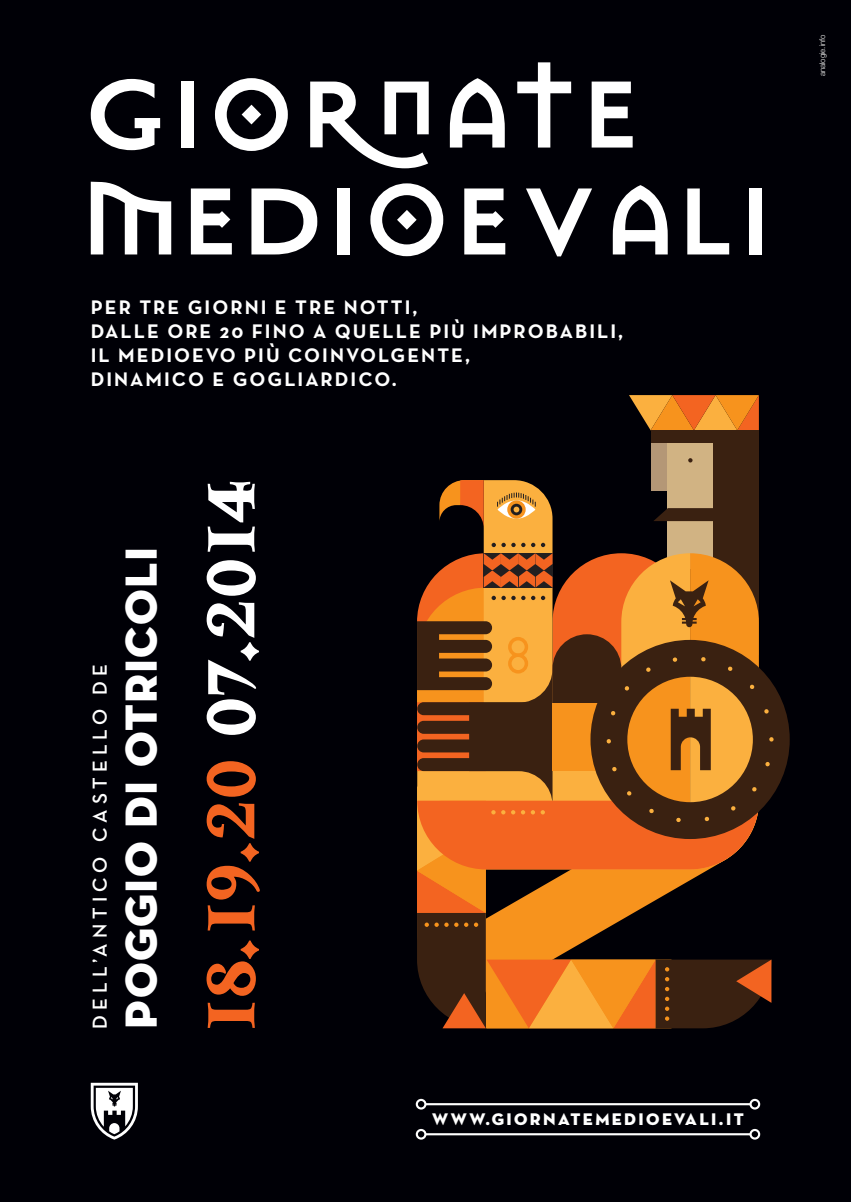
<style>
.page{position:relative;width:851px;height:1202px;background:#fff}
.page>*{position:absolute;margin:0;border:0;box-sizing:border-box;transform-origin:0 0}
.t1{font:700 104.2px "Mason Alternate";letter-spacing:-.09em;color:#f36421}
.t2{font:45.8px "Neutra Disp Titling";letter-spacing:.03em;color:#fff}
.t3{font:700 20.6px "Neutra Disp";letter-spacing:.25em;color:#fff}
.t4{font:20px/24px "Neutra Text Bold SC";letter-spacing:.1em;color:#fff}
.t5{font:17.2px "Neutra Disp Titling";letter-spacing:.14em;color:#fff}
.t6{font:300 7.8px "Helvetica Neue LT Std";color:#fff}
.s1{color:#fff}
</style>
<div class="page">
<div style="left:0;top:0;width:850px;height:1202px;background:#000006"></div>
<svg style="left:629px;top:395px;width:129px;height:35px"></svg>
<div style="left:651px;top:430px;width:16px;height:60px;background:#b49776"></div>
<div style="left:667px;top:430px;width:46px;height:139px;background:#d1b383"></div>
<div style="left:713px;top:430px;width:45px;height:225px;background:#3a2111"></div>
<div style="left:651px;top:430px;width:107px;height:13px;background:#3a2111"></div>
<svg style="left:688px;top:458px;width:4px;height:4px"></svg>
<div style="left:590px;top:640px;width:199px;height:199px;background:#3a2111;border-radius:50%"></div>
<svg style="left:417px;top:480px;width:354px;height:548px"></svg>
<hr style="left:425px;top:1133px;width:325px;height:2px;background:#fff">
<div style="left:415px;top:1129px;width:11px;height:11px;border:2px solid #fff;border-radius:50%"></div>
<div style="left:749px;top:1129px;width:11px;height:11px;border:2px solid #fff;border-radius:50%"></div>
<hr style="left:425px;top:1103px;width:325px;height:2px;background:#fff">
<div style="left:415px;top:1099px;width:11px;height:10px;border:2px solid #fff;border-radius:50%"></div>
<div style="left:749px;top:1099px;width:11px;height:10px;border:2px solid #fff;border-radius:50%"></div>
<svg style="left:591px;top:82px;width:41px;height:66px"></svg>
<svg style="left:517px;top:62px;width:54px;height:86px"></svg>
<svg style="left:450px;top:78px;width:54px;height:70px"></svg>
<svg style="left:310px;top:82px;width:118px;height:86px"></svg>
<div style="left:181px;top:82px;width:13px;height:66px;background:#fff"></div>
<svg style="left:91px;top:79px;width:69px;height:71px"></svg>
<svg style="left:215px;top:78px;width:73px;height:73px"></svg>
<div style="left:748px;top:188px;width:13px;height:66px;background:#fff"></div>
<svg style="left:687px;top:188px;width:42px;height:66px"></svg>
<svg style="left:612px;top:185px;width:55px;height:69px"></svg>
<svg style="left:526px;top:188px;width:66px;height:68px"></svg>
<div style="left:337px;top:188px;width:12px;height:66px;background:#fff"></div>
<svg style="left:251px;top:188px;width:66px;height:66px"></svg>
<svg style="left:91px;top:182px;width:80px;height:72px"></svg>
<svg style="left:464px;top:188px;width:41px;height:66px"></svg>
<svg style="left:191px;top:188px;width:41px;height:66px"></svg>
<svg style="left:370px;top:183px;width:73px;height:73px"></svg>
<svg style="left:91px;top:1083px;width:47px;height:57px"></svg>
<p class="t6" style="left:817px;top:76px;width:44px;rotate:-90deg">analogie.info</p>
<p class="t4" style="left:91px;top:295px;width:533px">PER TRE GIORNI E TRE NOTTI,<br>DALLE ORE 20 FINO A QUELLE PIÙ IMPROBABILI,<br>IL MEDIOEVO PIÙ COINVOLGENTE,<br>DINAMICO E GOGLIARDICO.</p>
<p class="t3" style="left:88px;top:1029px;width:366px;rotate:-90deg">dell’antico Castello de</p>
<h2 class="t2" style="left:112px;top:1029px;width:483px;rotate:-90deg">POGGIO DI OTRICOLI</h2>
<h1 class="t1" style="left:161px;top:1038px;width:563px;rotate:-90deg">18.19.20 <span class="s1">07.2014</span></h1>
<p class="t5" style="left:432px;top:1108px;width:313px">WWW.GIORNATEMEDIOEVALI.IT</p>
</div>
